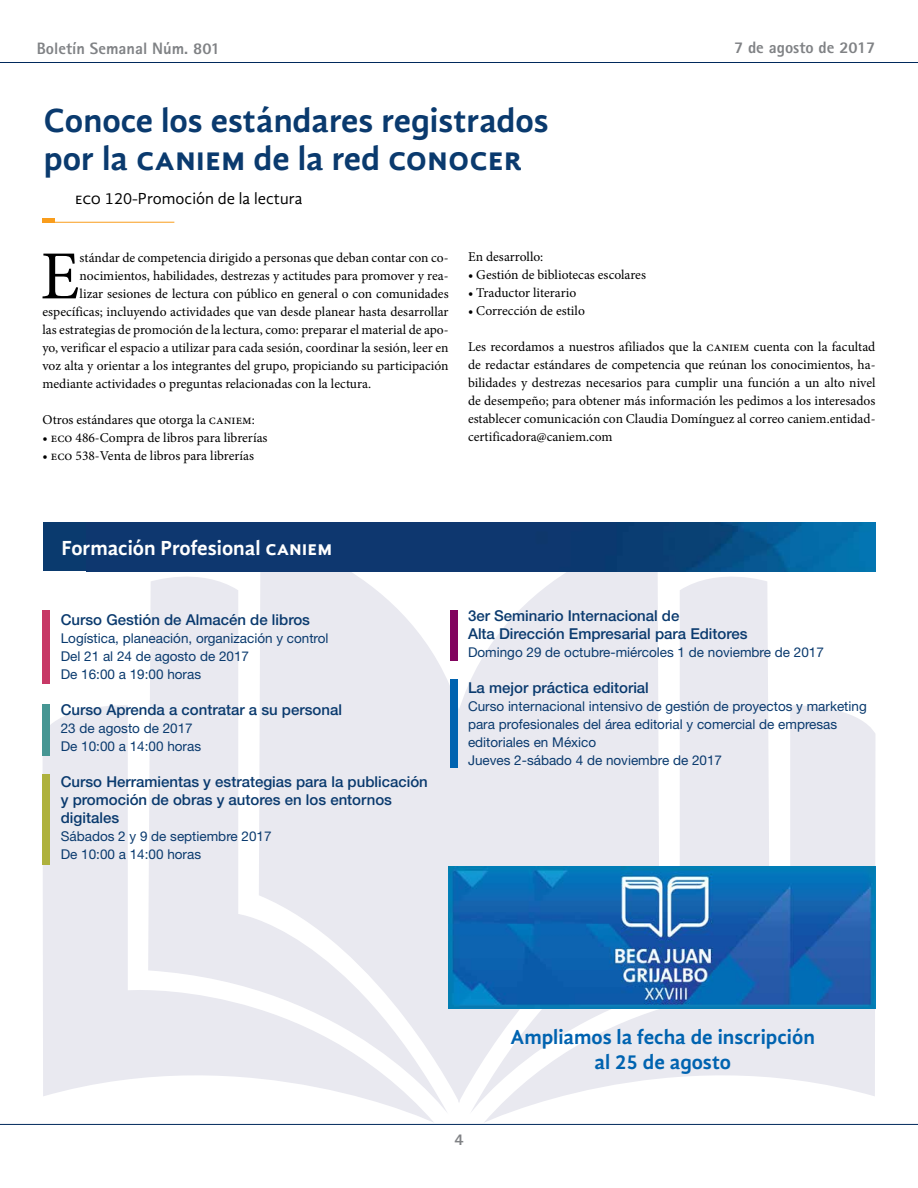
<style>
.page{position:relative;width:918px;height:1188px;background:#fff}
.page>*{position:absolute;margin:0;border:0;box-sizing:border-box;transform-origin:0 0}
.t1{font:68.85px "Minion Pro";color:#000}
.t2{font:700 34.5px/37.5px "Gandhi Sans";color:#0a3a6e}
.t3{font:700 21px/25.2px "Gandhi Sans";color:#0063b0;text-align:center}
.t4{font:700 21px "Gandhi Sans";color:#fff}
.t5{font:800 16.5px "Rotis Sans Serif";color:#808285}
.t6{font:16.5px "Gandhi Sans";color:#000}
.t7{font:500 15px/18px "Helvetica Neue LT Std";color:#0a3a6e}
.t8{font:13.5px/18px "Minion Pro";color:#000;text-align:justify}
.t9{font:13.5px/18px "Helvetica Neue LT Std";color:#0a3a6e}
</style>
<div class="page">
<hr style="left:0;top:62px;width:918px;height:1px;background:#00295c">
<hr style="left:0;top:1124px;width:918px;height:1px;background:#00295c">
<svg style="left:485px;top:705px;width:390px;height:417px;fill:#e9e9f0"></svg>
<svg style="left:471px;top:571px;width:299px;height:543px;fill:#e9e9f0"></svg>
<svg style="left:460px;top:571px;width:199px;height:532px;fill:#e9e9f0"></svg>
<svg style="left:43px;top:705px;width:390px;height:417px;fill:#e9e9f0"></svg>
<svg style="left:148px;top:571px;width:299px;height:543px;fill:#e9e9f0"></svg>
<svg style="left:259px;top:571px;width:201px;height:532px;fill:#e9e9f0"></svg>
<div style="left:43px;top:523px;width:832px;height:48px;background:#0a3a6e"></div>
<img style="left:686px;top:523px;width:189px;height:48px">
<div style="left:450px;top:610px;width:7px;height:50px;background:#82045f"></div>
<div style="left:450px;top:679px;width:7px;height:89px;background:#0063b0"></div>
<div style="left:43px;top:610px;width:7px;height:73px;background:#c73866"></div>
<div style="left:43px;top:704px;width:7px;height:51px;background:#469693"></div>
<hr style="left:43px;top:222px;width:131px;height:1px;background:#f99d1c">
<hr style="left:43px;top:219px;width:12px;height:4px;background:#f99d1c">
<img style="left:449px;top:866px;width:427px;height:143px">
<div style="left:43px;top:774px;width:7px;height:91px;background:#aeb13d"></div>
<p class="t5" style="left:37px;top:38px;width:185px">Boletín Semanal Núm. 801</p>
<p class="t5" style="left:734px;top:37px;width:143px">7 de agosto de 2017</p>
<h2 class="t2" style="left:44px;top:102px;width:506px">Conoce los estándares registrados por la caniem de la red conocer</h2>
<p class="t6" style="left:75px;top:189px;width:229px">eco 120-Promoción de la lectura</p>
<h1 class="t1" style="left:41px;top:230px;width:41px">E</h1>
<p class="t8" style="left:80px;top:249px;width:370px">stándar de competencia dirigido a personas que deban contar con co-</p>
<p class="t8" style="left:80px;top:267px;width:370px">nocimientos, habilidades, destrezas y actitudes para promover y rea-</p>
<p class="t8" style="left:80px;top:285px;width:370px">lizar sesiones de lectura con público en general o con comunidades</p>
<p class="t8" style="left:43px;top:303px;width:408px">específicas; incluyendo actividades que van desde planear hasta desarrollar</p>
<p class="t8" style="left:43px;top:321px;width:408px">las estrategias de promoción de la lectura, como: preparar el material de apo-</p>
<p class="t8" style="left:43px;top:339px;width:408px">yo, verificar el espacio a utilizar para cada sesión, coordinar la sesión, leer en</p>
<p class="t8" style="left:43px;top:357px;width:408px">voz alta y orientar a los integrantes del grupo, propiciando su participación</p>
<p class="t8" style="left:43px;top:375px;width:330px">mediante actividades o preguntas relacionadas con la lectura.</p>
<p class="t8" style="left:43px;top:411px;width:214px">Otros estándares que otorga la caniem:</p>
<p class="t8" style="left:43px;top:429px;width:227px">• eco 486-Compra de libros para librerías</p>
<p class="t8" style="left:43px;top:447px;width:213px">• eco 538-Venta de libros para librerías</p>
<p class="t8" style="left:468px;top:248px;width:77px">En desarrollo:</p>
<p class="t8" style="left:468px;top:266px;width:179px">• Gestión de bibliotecas escolares</p>
<p class="t8" style="left:468px;top:284px;width:110px">• Traductor literario</p>
<p class="t8" style="left:468px;top:302px;width:118px">• Corrección de estilo</p>
<p class="t8" style="left:468px;top:338px;width:409px">Les recordamos a nuestros afiliados que la caniem cuenta con la facultad de redactar estándares de competencia que reúnan los conocimientos, ha&shy;bilidades y destrezas necesarios para cumplir una función a un alto nivel de desempeño; para obtener más información les pedimos a los interesados establecer comunicación con Claudia Domínguez al correo caniem.entidad&shy;certificadora@caniem.com</p>
<h3 class="t4" style="left:62px;top:536px;width:272px">Formación Profesional caniem</h3>
<p class="t7" style="left:61px;top:611px;width:251px">Curso Gestión de Almacén de libros</p>
<p class="t9" style="left:61px;top:629px;width:269px">Logística, planeación, organización y control<br>Del 21 al 24 de agosto de 2017<br>De 16:00 a 19:00 horas</p>
<p class="t7" style="left:61px;top:701px;width:283px">Curso Aprenda a contratar a su personal</p>
<p class="t9" style="left:61px;top:719px;width:142px">23 de agosto de 2017<br>De 10:00 a 14:00 horas</p>
<p class="t7" style="left:61px;top:773px;width:369px">Curso Herramientas y estrategias para la publicación y promoción de obras y autores en los entornos digitales</p>
<p class="t9" style="left:61px;top:827px;width:212px">Sábados 2 y 9 de septiembre 2017<br>De 10:00 a 14:00 horas</p>
<p class="t7" style="left:468px;top:607px;width:281px">3er Seminario Internacional de<br>Alta Dirección Empresarial para Editores</p>
<p class="t9" style="left:468px;top:643px;width:357px">Domingo 29 de octubre-miércoles 1 de noviembre de 2017</p>
<p class="t7" style="left:468px;top:679px;width:182px">La mejor práctica editorial</p>
<p class="t9" style="left:468px;top:697px;width:400px">Curso internacional intensivo de gestión de proyectos y marketing para profesionales del área editorial y comercial de empresas editoriales en México<br>Jueves 2-sábado 4 de noviembre de 2017</p>
<h3 class="t3" style="left:511px;top:1024px;width:306px">Ampliamos la fecha de inscripción al 25 de agosto</h3>
<p class="t5" style="left:455px;top:1129px;width:11px">4</p>
</div>
